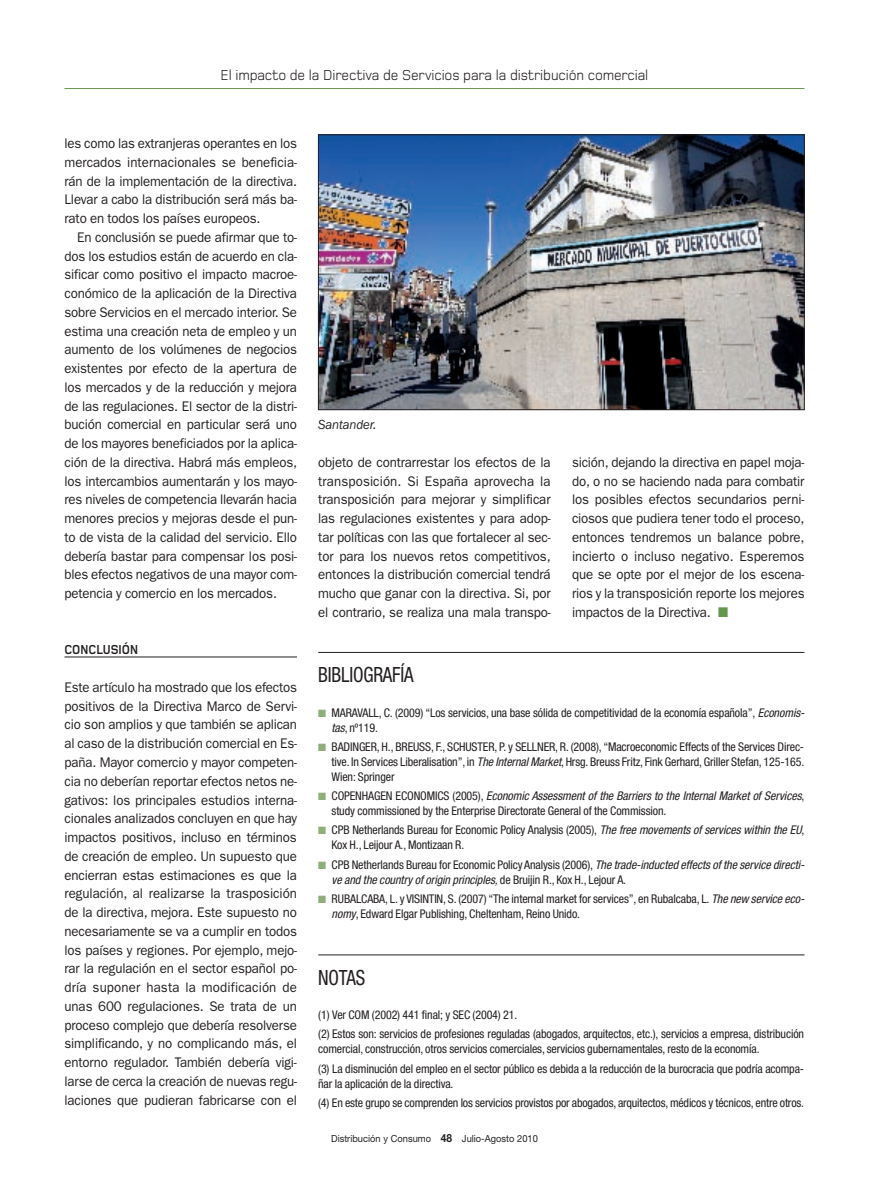
<style>
.page{position:relative;width:869px;height:1188px;background:#fff}
.page>*{position:absolute;margin:0;border:0;box-sizing:border-box;transform-origin:0 0}
.t1{font:condensed 21px "Helvetica Neue";letter-spacing:-.01em;color:#231f20;scale:.9 1}
.t2{font:15px "Foundry Monoline";letter-spacing:-.01em;color:#231f20;scale:.95 1}
.t3{font:13.95px/18.8px "Franklin Gothic";letter-spacing:-.01em;color:#231f20;text-align:justify;scale:.95 1}
.t4{font:700 13.5px "Foundry Monoline";color:#231f20;scale:.9 1}
.t5{font:italic 13.5px "Franklin Gothic";letter-spacing:-.01em;color:#231f20;scale:.95 1}
.t6{font:condensed 12px/15px "Helvetica Neue";letter-spacing:-.01em;color:#231f20}
.t7{font:9.75px "Helvetica Neue";color:#231f20;scale:.95 1}
.s1{color:#67964f}
.s2{color:#8eae7a}
.s3{font-style:italic}
.s4{font-weight:700;font-size:11.25px}
</style>
<div class="page">
<hr style="left:65px;top:656px;width:232px;height:1px;background:#231f20">
<hr style="left:65px;top:88px;width:739px;height:1px;background:#67964f">
<hr style="left:318px;top:652px;width:486px;height:1px;background:#231f20">
<hr style="left:318px;top:954px;width:486px;height:1px;background:#231f20">
<img style="left:320px;top:137px;width:482px;height:271px">
<div style="left:318px;top:135px;width:486px;height:275px;border:1px solid #231f20"></div>
<p class="t2" style="left:221px;top:70px;width:452px">El impacto de la Directiva de Servicios para la distribución comercial</p>
<p class="t3" style="left:65px;top:135px;width:246px">les como las extranjeras operantes en los mercados internacionales se beneficia&shy;rán de la implementación de la directiva.<br>Llevar a cabo la distribución será más ba&shy;rato en todos los países europeos.</p>
<p class="t3" style="left:65px;top:229px;width:246px;text-indent:13px">En conclusión se puede afirmar que to&shy;dos los estudios están de acuerdo en cla&shy;sificar como positivo el impacto macroe&shy;conómico de la aplicación de la Directiva sobre Servicios en el mercado interior. Se estima una creación neta de empleo y un aumento de los volúmenes de negocios existentes por efecto de la apertura de los mercados y de la reducción y mejora de las regulaciones. El sector de la distri&shy;bución comercial en particular será uno de los mayores beneficiados por la aplica&shy;ción de la directiva. Habrá más empleos, los intercambios aumentarán y los mayo&shy;res niveles de competencia llevarán hacia menores precios y mejoras desde el pun&shy;to de vista de la calidad del servicio. Ello debería bastar para compensar los posi&shy;bles efectos negativos de una mayor com&shy;petencia y comercio en los mercados.</p>
<p class="t4" style="left:65px;top:645px;width:83px">CONCLUSIÓN</p>
<p class="t3" style="left:65px;top:679px;width:246px">Este artículo ha mostrado que los efectos positivos de la Directiva Marco de Servi&shy;cio son amplios y que también se aplican al caso de la distribución comercial en Es&shy;paña. Mayor comercio y mayor competen&shy;cia no deberían reportar efectos netos ne&shy;gativos: los principales estudios interna&shy;cionales analizados concluyen en que hay impactos positivos, incluso en términos de creación de empleo. Un supuesto que encierran estas estimaciones es que la regulación, al realizarse la trasposición de la directiva, mejora. Este supuesto no necesariamente se va a cumplir en todos los países y regiones. Por ejemplo, mejo&shy;rar la regulación en el sector español po&shy;dría suponer hasta la modificación de unas 600 regulaciones. Se trata de un proceso complejo que debería resolverse simplificando, y no complicando más, el entorno regulador. También debería vigi&shy;larse de cerca la creación de nuevas regu&shy;laciones que pudieran fabricarse con el</p>
<p class="t5" style="left:318px;top:420px;width:63px">Santander.</p>
<p class="t3" style="left:318px;top:454px;width:246px">objeto de contrarrestar los efectos de la transposición. Si España aprovecha la transposición para mejorar y simplificar las regulaciones existentes y para adop&shy;tar políticas con las que fortalecer al sec&shy;tor para los nuevos retos competitivos, entonces la distribución comercial tendrá mucho que ganar con la directiva. Si, por el contrario, se realiza una mala transpo-</p>
<p class="t3" style="left:572px;top:454px;width:246px">sición, dejando la directiva en papel moja&shy;do, o no se haciendo nada para combatir los posibles efectos secundarios perni&shy;ciosos que pudiera tener todo el proceso, entonces tendremos un balance pobre, incierto o incluso negativo. Esperemos que se opte por el mejor de los escena&shy;rios y la transposición reporte los mejores impactos de la Directiva. <span class="s1">■</span></p>
<h1 class="t1" style="left:318px;top:667px;width:107px">BIBLIOGRAFÍA</h1>
<p class="t6" style="left:332px;top:706px;width:475px;text-indent:-13px"><span class="s2">■</span> MARAVALL, C. (2009) “Los servicios, una base sólida de competitividad de la economía española”, <span class="s3">Economis&shy;tas</span>, nº119.</p>
<p class="t6" style="left:332px;top:740px;width:474px;text-align:justify;text-indent:-13px"><span class="s2">■</span> BADINGER, H., BREUSS, F., SCHUSTER, P. y SELLNER, R. (2008), “Macroeconomic Effects of the Services Direc&shy;tive. In Services Liberalisation”, in <span class="s3">The Internal Market</span>, Hrsg. Breuss Fritz, Fink Gerhard, Griller Stefan, 125-165.<br>Wien: Springer</p>
<p class="t6" style="left:332px;top:789px;width:474px;text-indent:-13px"><span class="s2">■</span> COPENHAGEN ECONOMICS (2005), <span class="s3">Economic Assessment of the Barriers to the Internal Market of Services</span>, study commissioned by the Enterprise Directorate General of the Commission.</p>
<p class="t6" style="left:332px;top:824px;width:474px;text-indent:-13px"><span class="s2">■</span> CPB Netherlands Bureau for Economic Policy Analysis (2005), <span class="s3">The free movements of services within the EU</span>,<br>Kox H., Leijour A., Montizaan R.</p>
<p class="t6" style="left:332px;top:858px;width:474px;text-indent:-13px"><span class="s2">■</span> CPB Netherlands Bureau for Economic Policy Analysis (2006), <span class="s3">The trade-inducted effects of the service directi&shy;ve and the country of origin principles,</span> de Bruijin R., Kox H., Lejour A.</p>
<p class="t6" style="left:332px;top:892px;width:474px;text-indent:-13px"><span class="s2">■</span> RUBALCABA, L. y VISINTIN, S. (2007) “The internal market for services”, en Rubalcaba, L. <span class="s3">The new service eco&shy;nomy</span>, Edward Elgar Publishing, Cheltenham, Reino Unido.</p>
<h1 class="t1" style="left:318px;top:970px;width:54px">NOTAS</h1>
<p class="t6" style="left:318px;top:1006px;width:487px;line-height:19.2px">(1) Ver COM (2002) 441 final; y SEC (2004) 21.<br>(2) Estos son: servicios de profesiones reguladas (abogados, arquitectos, etc.), servicios a empresa, distribución</p>
<p class="t6" style="left:318px;top:1040px;width:487px;line-height:19.2px">comercial, construcción, otros servicios comerciales, servicios gubernamentales, resto de la economía.<br>(3) La disminución del empleo en el sector público es debida a la reducción de la burocracia que podría acompa-</p>
<p class="t6" style="left:318px;top:1075px;width:487px;line-height:19.2px">ñar la aplicación de la directiva.<br>(4) En este grupo se comprenden los servicios provistos por abogados, arquitectos, médicos y técnicos, entre otros.</p>
<p class="t7" style="left:331px;top:1134px;width:219px">Distribución y Consumo <span class="s4">48</span> Julio-Agosto 2010</p>
</div>
